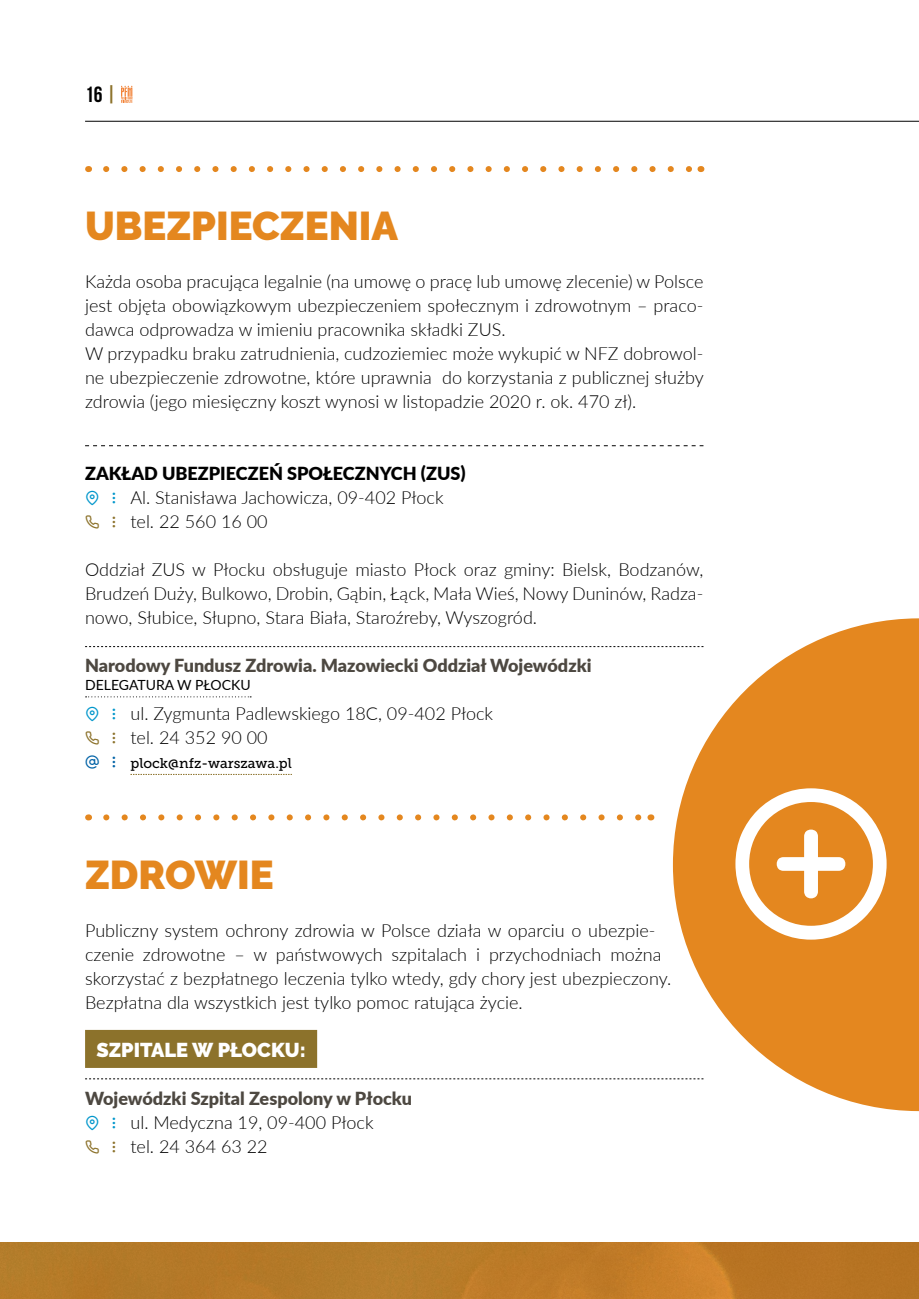
<style>
.page{position:relative;width:919px;height:1299px;background:#fff}
.page>*{position:absolute;margin:0;border:0;box-sizing:border-box;transform-origin:0 0}
.Styl_akapitowy_1_-_t{font:900 40px "Raleway";color:#e4871f}
.t1{font:700 22px "Bebas Neue";color:#000}
.Styl_akapitowy_1b{font:900 20px "Raleway";color:#fff}
.Styl_akapitowy_3b{font:300 18px/24px "Lato";color:#000;text-align:justify}
._2__adres{font:300 18px "Lato";color:#000}
._1a__nazwa_Bold{font:900 18px "Lato";color:#4d4841}
._3__telefon{font:300 18px "Lato";color:#000}
._1aa__nazwa_Bold_MAX{font:900 18px "Lato";color:#000}
.t2{font:14px "Museo Slab 500";color:#000}
._1b__nazwa_regular{font:14px "Lato";color:#000}
.s1{color:#8c722b}
</style>
<div class="page">
<hr style="left:85px;top:121px;width:833px;height:1px;background:#000">
<svg style="left:121px;top:86px;width:12px;height:17px"></svg>
<svg style="left:0;top:1242px;width:918px;height:56px;background:#b97927"></svg>
<svg style="left:106px;top:166px;width:585px;height:6px"></svg>
<svg style="left:85px;top:445px;width:618px;height:1px"></svg>
<svg style="left:85px;top:646px;width:587px;height:1px"></svg>
<svg style="left:86px;top:696px;width:165px;height:1px"></svg>
<svg style="left:130px;top:774px;width:162px;height:1px"></svg>
<svg style="left:106px;top:814px;width:535px;height:6px"></svg>
<div style="left:85px;top:1029px;width:232px;height:38px;background:#8c722b"></div>
<svg style="left:85px;top:1078px;width:587px;height:1px"></svg>
<svg style="left:672px;top:618px;width:246px;height:493px"></svg>
<div style="left:735px;top:786px;width:151px;height:153px;background:#e4871f"></div>
<p class="t1" style="left:85px;top:82px;width:33px">16 <span class="s1">|</span></p>
<p class="Styl_akapitowy_1_-_t" style="left:85px;top:203px;width:315px">UBEZPIECZENIA</p>
<p class="Styl_akapitowy_3b" style="left:85px;top:269px;width:619px">Każda osoba pracująca legalnie (na umowę o pracę lub umowę zlecenie) w Polsce jest objęta obowiązkowym ubezpieczeniem społecznym i zdrowotnym – praco&shy;dawca odprowadza w imieniu pracownika składki ZUS.</p>
<p class="Styl_akapitowy_3b" style="left:85px;top:341px;width:620px">W przypadku braku zatrudnienia, cudzoziemiec może wykupić w NFZ dobrowol&shy;ne ubezpieczenie zdrowotne, które uprawnia do korzystania z publicznej służby zdrowia (jego miesięczny koszt wynosi w listopadzie 2020 r. ok. 470 zł).</p>
<p class="_1aa__nazwa_Bold_MAX" style="left:85px;top:460px;width:382px">ZAKŁAD UBEZPIECZEŃ SPOŁECZNYCH (ZUS)</p>
<p class="_2__adres" style="left:130px;top:485px;width:315px">Al. Stanisława Jachowicza, 09-402 Płock</p>
<p class="_3__telefon" style="left:130px;top:509px;width:139px">tel. 22 560 16 00</p>
<p class="Styl_akapitowy_3b" style="left:85px;top:557px;width:619px">Oddział ZUS w Płocku obsługuje miasto Płock oraz gminy: Bielsk, Bodzanów, Brudzeń Duży, Bulkowo, Drobin, Gąbin, Łąck, Mała Wieś, Nowy Duninów, Radza&shy;nowo, Słubice, Słupno, Stara Biała, Staroźreby, Wyszogród.</p>
<p class="_1a__nazwa_Bold" style="left:85px;top:652px;width:508px">Narodowy Fundusz Zdrowia. Mazowiecki Oddział Wojewódzki</p>
<p class="_1b__nazwa_regular" style="left:85px;top:675px;width:167px">DELEGATURA W PŁOCKU</p>
<p class="_2__adres" style="left:130px;top:701px;width:364px">ul. Zygmunta Padlewskiego 18C, 09-402 Płock</p>
<p class="_3__telefon" style="left:130px;top:725px;width:139px">tel. 24 352 90 00</p>
<p class="t2" style="left:130px;top:755px;width:163px">plock@nfz-warszawa.pl</p>
<p class="Styl_akapitowy_1_-_t" style="left:85px;top:851px;width:190px">ZDROWIE</p>
<p class="Styl_akapitowy_3b" style="left:85px;top:917px;width:587px;text-align:left">Publiczny system ochrony zdrowia w Polsce działa w oparciu o ubezpie&shy;czenie zdrowotne – w państwowych szpitalach i przychodniach można skorzystać z bezpłatnego leczenia tylko wtedy, gdy chory jest ubezpieczony.<br>Bezpłatna dla wszystkich jest tylko pomoc ratująca życie.</p>
<p class="Styl_akapitowy_1b" style="left:96px;top:1037px;width:211px">SZPITALE W PŁOCKU:</p>
<p class="_1a__nazwa_Bold" style="left:85px;top:1084px;width:328px">Wojewódzki Szpital Zespolony w Płocku</p>
<p class="_2__adres" style="left:130px;top:1109px;width:245px">ul. Medyczna 19, 09-400 Płock</p>
<p class="_3__telefon" style="left:130px;top:1133px;width:139px">tel. 24 364 63 22</p>
</div>
